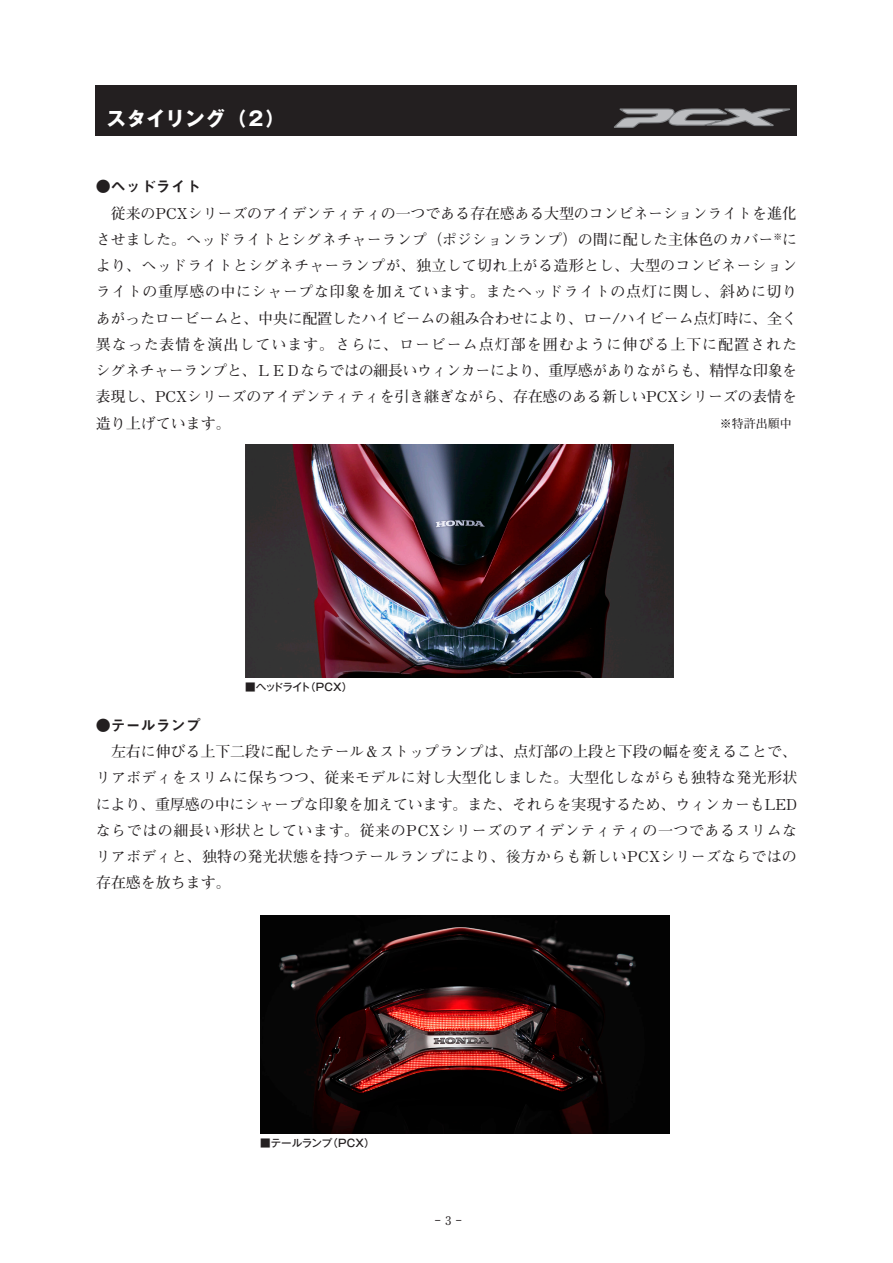
<style>
.page{position:relative;width:893px;height:1263px;background:#fff}
.page>*{position:absolute;margin:0;border:0;box-sizing:border-box;transform-origin:0 0}
.t1{font:700 19.5px "Gothic MB101 Pro";letter-spacing:.025em;color:#fff}
.t2{font:700 15px/26.2px "Futo Min A101 Pro";color:#231f20;text-align:justify}
.t3{font:15px "Midashi Go Pr 6 N MB31";color:#231f20}
.t4{font:700 12px "Futo Min A101 Pro";color:#231f20}
.t5{font:500 10.5px "Gothic MB101 Pro";letter-spacing:-.01em;color:#231f20}
.t6{font:500 10.5px "Gothic MB101 Pro";letter-spacing:-.085em;color:#231f20}
.s1{font-size:15px}
</style>
<div class="page">
<div style="left:96px;top:85px;width:701px;height:50px;background:#231f20"></div>
<svg style="left:614px;top:108px;width:176px;height:20px"></svg>
<img style="left:246px;top:445px;width:428px;height:232px">
<img style="left:260px;top:916px;width:409px;height:217px">
<h1 class="t1" style="left:107px;top:102px;width:180px">スタイリング（2）</h1>
<p class="t3" style="left:96px;top:175px;width:106px">●ヘッドライト</p>
<p class="t2" style="left:96px;top:198px;width:703px;text-indent:15px">従来のPCXシリーズのアイデンティティの一つである存在感ある大型のコンビネーションライトを進化させました。ヘッドライトとシグネチャーランプ（ポジションランプ）の間に配した主体色のカバー<sup>※</sup>により、ヘッドライトとシグネチャーランプが、独立して切れ上がる造形とし、大型のコンビネーションライトの重厚感の中にシャープな印象を加えています。またヘッドライトの点灯に関し、斜めに切りあがったロービームと、中央に配置したハイビームの組み合わせにより、ロー/ハイビーム点灯時に、全く異なった表情を演出しています。さらに、ロービーム点灯部を囲むように伸びる上下に配置されたシグネチャーランプと、ＬＥＤならではの細長いウィンカーにより、重厚感がありながらも、精悍な印象を表現し、PCXシリーズのアイデンティティを引き継ぎながら、存在感のある新しいPCXシリーズの表情を造り上げています。</p>
<p class="t4" style="left:690px;top:414px;width:103px"><span class="s1">　　</span>※特許出願中</p>
<p class="t6" style="left:245px;top:678px;width:109px">■ヘッドライト（PCX）</p>
<p class="t3" style="left:96px;top:713px;width:106px">●テールランプ</p>
<p class="t2" style="left:96px;top:737px;width:703px;text-indent:15px">左右に伸びる上下二段に配したテール＆ストップランプは、点灯部の上段と下段の幅を変えることで、リアボディをスリムに保ちつつ、従来モデルに対し大型化しました。大型化しながらも独特な発光形状により、重厚感の中にシャープな印象を加えています。また、それらを実現するため、ウィンカーもLEDならではの細長い形状としています。従来のPCXシリーズのアイデンティティの一つであるスリムなリアボディと、独特の発光状態を持つテールランプにより、後方からも新しいPCXシリーズならではの存在感を放ちます。</p>
<p class="t5" style="left:260px;top:1134px;width:116px">■テールランプ（PCX）</p>
<p class="t4" style="left:435px;top:1209px;width:28px">‒3‒</p>
</div>
